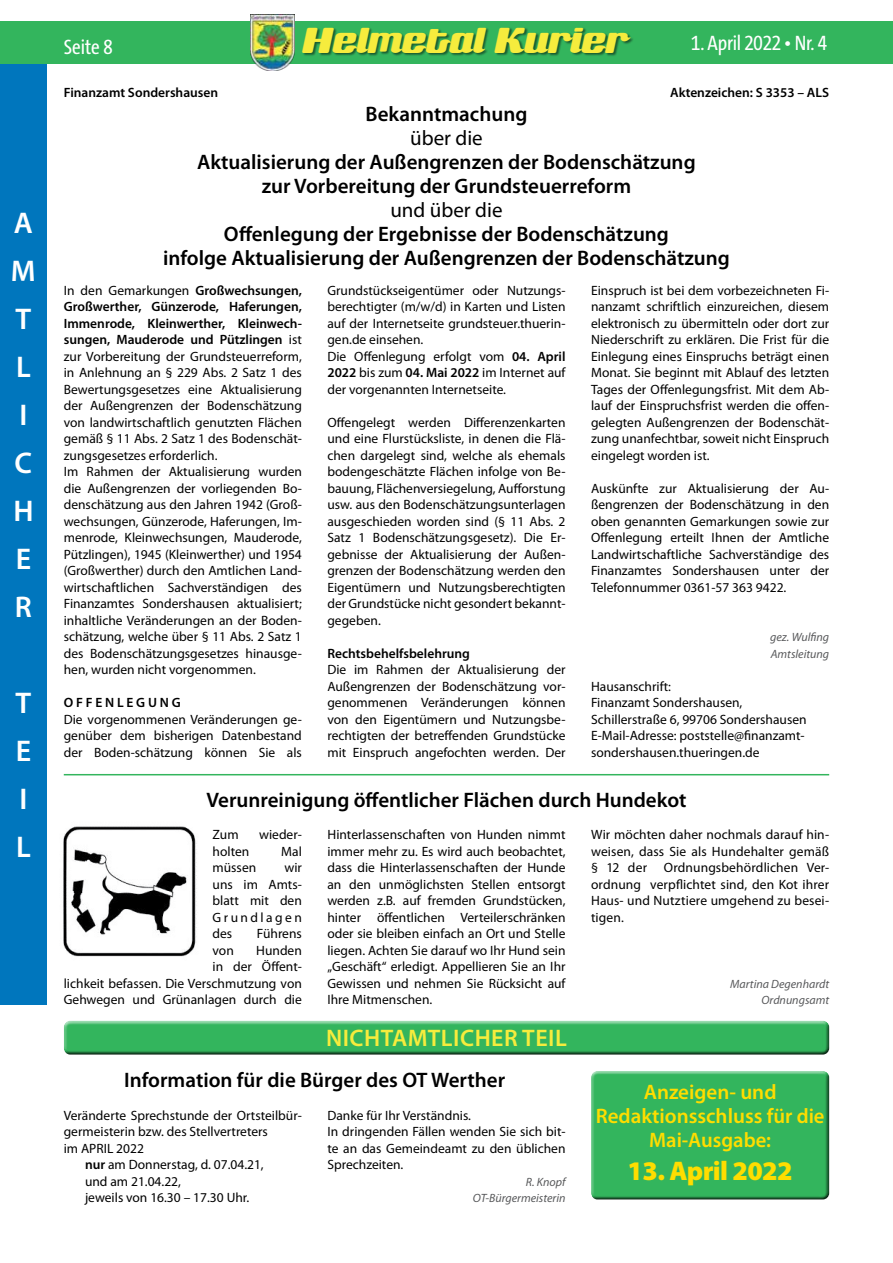
<style>
.page{position:relative;width:893px;height:1263px;background:#fff}
.page>*{position:absolute;margin:0;border:0;box-sizing:border-box;transform-origin:0 0}
.t1{font:condensed 42px "Sneakers Script";color:#f6ec3d}
.t2{font:600 30px/48px "Myriad Pro";color:#fff}
.t3{font:900 27px "Myriad Pro";letter-spacing:-.02em;color:#fd0}
.t4{font:600 24px "Myriad Pro";letter-spacing:.02em;color:#f6ec3d}
.t5{font:600 21px/24px "Myriad Pro";color:#000;text-align:center}
.t6{font:600 21px/24px "Myriad Pro";color:#fd0;text-align:center}
.t7{font:21px "The Sans Cd TF5";letter-spacing:-.01em;color:#fff}
.t8{font:21px "Myriad Pro";color:#000}
.t9{font:13.5px/16.5px "Myriad Pro";color:#000;text-align:justify}
.t10{font:600 13.5px "Myriad Pro";color:#000}
.t11{font:italic 12px/16.5px "Myriad Pro";color:#58595b;text-align:right}
.s1{font-weight:600}
</style>
<div class="page">
<div style="left:0;top:21px;width:893px;height:43px;background:#33b55d"></div>
<div style="left:303px;top:27px;width:331px;height:30px;background:#000;opacity:.5"></div>
<img style="left:251px;top:15px;width:43px;height:55px">
<hr style="left:64px;top:774px;width:765px;height:1px;background:#33b55d">
<div style="left:0;top:64px;width:47px;height:940px;background:#0076bd"></div>
<img style="left:63px;top:826px;width:134px;height:131px">
<div style="left:62px;top:1020px;width:768px;height:32px;background:#f0f9f3"></div>
<div style="left:62px;top:1021px;width:768px;height:35px;background:#000;opacity:.75"></div>
<div style="left:589px;top:1072px;width:241px;height:128px;background:#000;opacity:.75"></div>
<h2 class="t2" style="left:11px;top:198px;width:26px">A<br>M<br>T<br>L<br>I<br>C<br>H<br>E<br>R</h2>
<h2 class="t2" style="left:16px;top:678px;width:17px">T<br>E<br>I<br>L</h2>
<h3 class="t7" style="left:64px;top:37px;width:38px">Seite</h3>
<h1 class="t1" style="left:302px;top:15px;width:326px">Helmetal Kurier</h1>
<h3 class="t7" style="left:691px;top:32px;width:137px">1. April 2022 • Nr. 4</h3>
<p class="t10" style="left:64px;top:84px;width:156px">Finanzamt Sondershausen</p>
<p class="t10" style="left:670px;top:84px;width:160px">Aktenzeichen: S 3353 – ALS</p>
<h3 class="t5" style="left:366px;top:101px;width:163px">Bekanntmachung</h3>
<h3 class="t8" style="left:410px;top:125px;width:74px">über die</h3>
<h3 class="t5" style="left:197px;top:149px;width:500px">Aktualisierung der Außengrenzen der Bodenschätzung zur Vorbereitung der Grundsteuerreform</h3>
<h3 class="t8" style="left:390px;top:197px;width:114px">und über die</h3>
<h3 class="t5" style="left:163px;top:221px;width:568px">Offenlegung der Ergebnisse der Bodenschätzung<br>infolge Aktualisierung der Außengrenzen der Bodenschätzung</h3>
<p class="t9" style="left:64px;top:282px;width:240px;text-align:left">In den Gemarkungen <span class="s1">Großwechsungen, Großwerther, Günzerode, Haferungen, Immenrode, Kleinwerther, Kleinwech&shy;sungen, Mauderode und Pützlingen</span> ist zur Vorbereitung der Grundsteuerreform, in Anlehnung an § 229 Abs. 2 Satz 1 des Bewertungsgesetzes eine Aktualisierung der Außengrenzen der Bodenschätzung von landwirtschaftlich genutzten Flächen gemäß § 11 Abs. 2 Satz 1 des Bodenschät&shy;zungsgesetzes erforderlich.<br>Im Rahmen der Aktualisierung wurden die Außengrenzen der vorliegenden Bo&shy;denschätzung aus den Jahren 1942 (Groß&shy;wechsungen, Günzerode, Haferungen, Im&shy;menrode, Kleinwechsungen, Mauderode, Pützlingen), 1945 (Kleinwerther) und 1954 (Großwerther) durch den Amtlichen Land&shy;wirtschaftlichen Sachverständigen des Finanzamtes Sondershausen aktualisiert; inhaltliche Veränderungen an der Boden&shy;schätzung, welche über § 11 Abs. 2 Satz 1 des Bodenschätzungsgesetzes hinausge&shy;hen, wurden nicht vorgenommen.</p>
<p class="t10" style="left:64px;top:694px;width:118px">O F F E N L E G U N G</p>
<p class="t9" style="left:64px;top:711px;width:240px">Die vorgenommenen Veränderungen ge&shy;genüber dem bisherigen Datenbestand der Boden-schätzung können Sie als</p>
<p class="t9" style="left:591px;top:282px;width:240px">Einspruch ist bei dem vorbezeichneten Fi&shy;nanzamt schriftlich einzureichen, diesem elektronisch zu übermitteln oder dort zur Niederschrift zu erklären. Die Frist für die Einlegung eines Einspruchs beträgt einen Monat. Sie beginnt mit Ablauf des letzten Tages der Offenlegungsfrist. Mit dem Ab&shy;lauf der Einspruchsfrist werden die offen&shy;gelegten Außengrenzen der Bodenschät&shy;zung unanfechtbar, soweit nicht Einspruch eingelegt worden ist.</p>
<p class="t9" style="left:591px;top:480px;width:240px">Auskünfte zur Aktualisierung der Au&shy;ßengrenzen der Bodenschätzung in den oben genannten Gemarkungen sowie zur Offenlegung erteilt Ihnen der Amtliche Landwirtschaftliche Sachverständige des Finanzamtes Sondershausen unter der Telefonnummer 0361-57 363 9422.</p>
<p class="t9" style="left:327px;top:282px;width:240px;text-align:left">Grundstückseigentümer oder Nutzungs&shy;berechtigter (m/w/d) in Karten und Listen auf der Internetseite grundsteuer.thuerin&shy;gen.de einsehen.<br>Die Offenlegung erfolgt vom <span class="s1">04. April 2022</span> bis zum <span class="s1">04. Mai 2022</span> im Internet auf der vorgenannten Internetseite.</p>
<p class="t9" style="left:327px;top:414px;width:240px">Offengelegt werden Differenzenkarten und eine Flurstücksliste, in denen die Flä&shy;chen dargelegt sind, welche als ehemals bodengeschätzte Flächen infolge von Be&shy;bauung, Flächenversiegelung, Aufforstung usw. aus den Bodenschätzungsunterlagen ausgeschieden worden sind (§ 11 Abs. 2<br>Satz 1 Bodenschätzungsgesetz). Die Er&shy;gebnisse der Aktualisierung der Außen&shy;grenzen der Bodenschätzung werden den Eigentümern und Nutzungsberechtigten der Grundstücke nicht gesondert bekannt&shy;gegeben.</p>
<p class="t10" style="left:327px;top:645px;width:144px">Rechtsbehelfsbelehrung</p>
<p class="t9" style="left:327px;top:661px;width:240px">Die im Rahmen der Aktualisierung der Außengrenzen der Bodenschätzung vor&shy;genommenen Veränderungen können von den Eigentümern und Nutzungsbe&shy;rechtigten der betreffenden Grundstücke mit Einspruch angefochten werden. Der</p>
<p class="t11" style="left:770px;top:629px;width:60px;text-align:left">gez. Wulfing<br>Amtsleitung</p>
<p class="t9" style="left:591px;top:678px;width:217px;text-align:left">Hausanschrift:<br>Finanzamt Sondershausen,<br>Schillerstraße 6, 99706 Sondershausen<br>E-Mail-Adresse: poststelle@finanzamt&shy;sondershausen.thueringen.de</p>
<h3 class="t5" style="left:206px;top:787px;width:482px">Verunreinigung öffentlicher Flächen durch Hundekot</h3>
<p class="t9" style="left:213px;top:826px;width:28px">Zum</p>
<p class="t9" style="left:259px;top:826px;width:44px">wieder-</p>
<p class="t9" style="left:213px;top:843px;width:38px">holten</p>
<p class="t9" style="left:281px;top:843px;width:22px">Mal</p>
<p class="t9" style="left:213px;top:859px;width:45px">müssen</p>
<p class="t9" style="left:327px;top:826px;width:240px">Hinterlassenschaften von Hunden nimmt immer mehr zu. Es wird auch beobachtet, dass die Hinterlassenschaften der Hunde an den unmöglichsten Stellen entsorgt werden z.B. auf fremden Grundstücken, hinter öffentlichen Verteilerschränken oder sie bleiben einfach an Ort und Stelle liegen. Achten Sie darauf wo Ihr Hund sein „Geschäft“ erledigt. Appellieren Sie an Ihr Gewissen und nehmen Sie Rücksicht auf Ihre Mitmenschen.</p>
<p class="t9" style="left:591px;top:826px;width:240px">Wir möchten daher nochmals darauf hin&shy;weisen, dass Sie als Hundehalter gemäß § 12 der Ordnungsbehördlichen Ver&shy;ordnung verpflichtet sind, den Kot ihrer Haus- und Nutztiere umgehend zu besei&shy;tigen.</p>
<p class="t9" style="left:213px;top:859px;width:91px;text-indent:72px">wir uns im Amts&shy;blatt mit den Grundlagen des</p>
<p class="t9" style="left:257px;top:925px;width:46px">Führens</p>
<p class="t9" style="left:64px;top:942px;width:240px;text-align:right">Hunden<br>in der Öffent-<br>lichkeit befassen. Die Verschmutzung von<br>Gehwegen und Grünanlagen durch die</p>
<p class="t9" style="left:213px;top:942px;width:23px">von</p>
<p class="t11" style="left:730px;top:975px;width:101px">Martina Degenhardt<br>Ordnungsamt</p>
<h3 class="t4" style="left:326px;top:1022px;width:242px">NICHTAMTLICHER TEIL</h3>
<h3 class="t5" style="left:124px;top:1067px;width:382px">Information für die Bürger des OT Werther</h3>
<p class="t9" style="left:64px;top:1107px;width:240px">Veränderte Sprechstunde der Ortsteilbür-</p>
<p class="t9" style="left:64px;top:1123px;width:206px">germeisterin bzw. des Stellvertreters</p>
<p class="t9" style="left:64px;top:1140px;width:82px">im APRIL 2022</p>
<p class="t9" style="left:85px;top:1156px;width:180px"><span class="s1">nur</span> am Donnerstag, d. 07.04.21,</p>
<p class="t9" style="left:85px;top:1173px;width:97px">und am 21.04.22,</p>
<p class="t9" style="left:85px;top:1189px;width:166px">jeweils von 16.30 – 17.30 Uhr.</p>
<p class="t9" style="left:327px;top:1107px;width:240px;text-align:left">Danke für Ihr Verständnis.<br>In dringenden Fällen wenden Sie sich bit&shy;te an das Gemeindeamt zu den üblichen<br>Sprechzeiten.</p>
<p class="t11" style="left:473px;top:1173px;width:94px">R. Knopf<br>OT-Bürgermeisterin</p>
<h3 class="t6" style="left:596px;top:1079px;width:230px">Anzeigen- und<br>Redaktionsschluss für die<br>Mai-Ausgabe:</h3>
<h3 class="t3" style="left:628px;top:1153px;width:167px">13. April 2022</h3>
</div>
